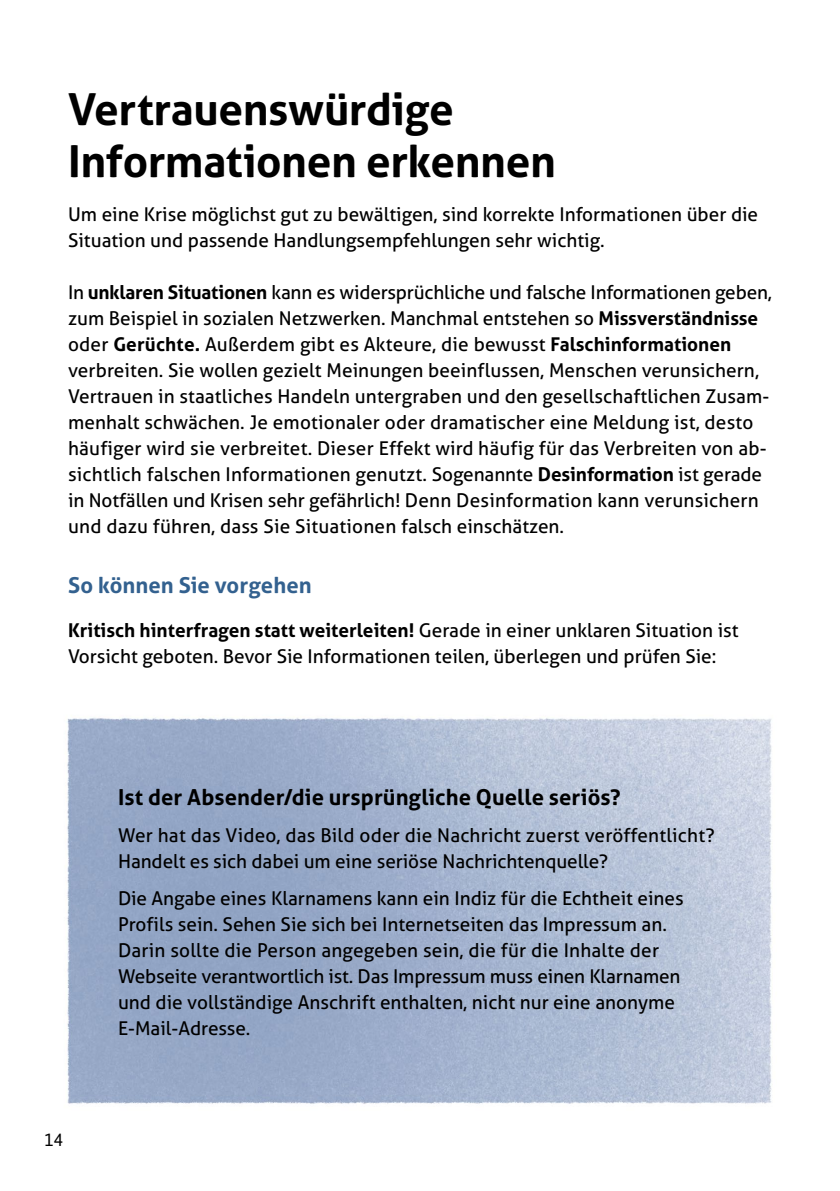
<style>
.page{position:relative;width:840px;height:1191px;background:#fff}
.page>*{position:absolute;margin:0;border:0;box-sizing:border-box;transform-origin:0 0}
.t1{font:700 44px/52px "Aller";letter-spacing:-.01em;color:#000}
.t2{font:700 22px "Aller";letter-spacing:.005em;color:#000}
.t3{font:700 22px "Aller";letter-spacing:.005em;color:#33618f}
.t4{font:19px/26px "Aller";color:#000}
.t5{font:19px "Bundes Sans";color:#000}
.s1{font-weight:700}
</style>
<div class="page">
<img style="left:67px;top:717px;width:705px;height:387px">
<h1 class="t1" style="left:68px;top:83px;width:489px">Vertrauenswürdige<br>Informationen erkennen</h1>
<p class="t4" style="left:68px;top:201px;width:691px">Um eine Krise möglichst gut zu bewältigen, sind korrekte Informationen über die<br>Situation und passende Handlungsempfehlungen sehr wichtig.</p>
<p class="t4" style="left:68px;top:279px;width:705px">In <span class="s1">unklaren Situationen</span> kann es widersprüchliche und falsche Informationen geben, zum Beispiel in sozialen Netzwerken. Manchmal entstehen so <span class="s1">Missverständnisse </span>oder <span class="s1">Gerüchte.</span> Außerdem gibt es Akteure, die bewusst <span class="s1">Falschinformationen </span>verbreiten. Sie wollen gezielt Meinungen beeinflussen, Menschen verunsichern, Vertrauen in staatliches Handeln untergraben und den gesellschaftlichen Zusam&shy;menhalt schwächen. Je emotionaler oder dramatischer eine Meldung ist, desto häufiger wird sie verbreitet. Dieser Effekt wird häufig für das Verbreiten von ab&shy;sichtlich falschen Informationen genutzt. Sogenannte <span class="s1">Desinformation</span> ist gerade in Notfällen und Krisen sehr gefährlich! Denn Desinformation kann verunsichern und dazu führen, dass Sie Situationen falsch einschätzen.</p>
<h2 class="t3" style="left:68px;top:571px;width:245px">So können Sie vorgehen</h2>
<p class="t4" style="left:68px;top:617px;width:671px"><span class="s1">Kritisch hinterfragen statt weiterleiten!</span> Gerade in einer unklaren Situation ist<br>Vorsicht geboten. Bevor Sie Informationen teilen, überlegen und prüfen Sie:</p>
<p class="t5" style="left:44px;top:1127px;width:20px">14</p>
<h2 class="t2" style="left:118px;top:783px;width:504px">Ist der Absender/die ursprüngliche Quelle seriös?</h2>
<p class="t4" style="left:118px;top:822px;width:597px">Wer hat das Video, das Bild oder die Nachricht zuerst veröffentlicht?<br>Handelt es sich dabei um eine seriöse Nachrichtenquelle?</p>
<p class="t4" style="left:118px;top:885px;width:567px">Die Angabe eines Klarnamens kann ein Indiz für die Echtheit eines Profils sein. Sehen Sie sich bei Internetseiten das Impressum an.<br>Darin sollte die Person angegeben sein, die für die Inhalte der Webseite verantwortlich ist. Das Impressum muss einen Klarnamen und die vollständige Anschrift enthalten, nicht nur eine anonyme E-Mail-Adresse.</p>
</div>
